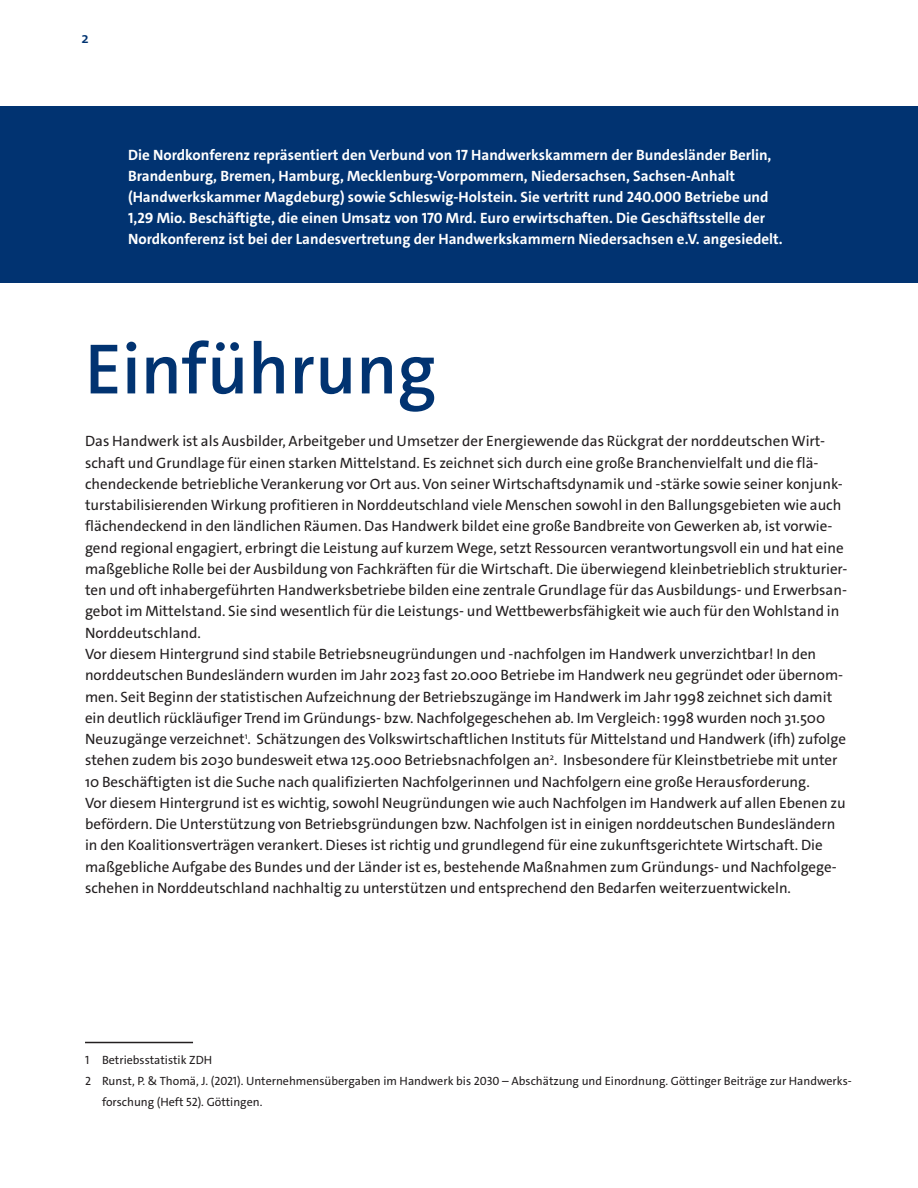
<style>
.page{position:relative;width:918px;height:1188px;background:#fff}
.page>*{position:absolute;margin:0;border:0;box-sizing:border-box;transform-origin:0 0}
.t1{font:600 72px "The Sans C4 s";color:#013371}
.t2{font:15px/21.3px "The Sans C4 s";color:#231f20}
.t3{font:700 15px/21px "The Sans C4 s";color:#fff}
.t4{font:600 15px "The Sans C4 s";color:#013371}
.t5{font:12px "The Sans C4 s";color:#231f20}
</style>
<div class="page">
<hr style="left:85px;top:1042px;width:108px;height:1px;background:#231f20">
<div style="left:0;top:106px;width:918px;height:177px;background:#013371"></div>
<p class="t4" style="left:82px;top:28px;width:9px">2</p>
<p class="t3" style="left:128px;top:144px;width:656px">Die Nordkonferenz repräsentiert den Verbund von 17 Handwerkskammern der Bundesländer Berlin, Brandenburg, Bremen, Hamburg, Mecklenburg-Vorpommern, Niedersachsen, Sachsen-Anhalt (Handwerkskammer Magdeburg) sowie Schleswig-Holstein. Sie vertritt rund 240.000 Betriebe und 1,29 Mio. Beschäftigte, die einen Umsatz von 170 Mrd. Euro erwirtschaften. Die Geschäftsstelle der Nordkonferenz ist bei der Landesvertretung der Handwerkskammern Niedersachsen e.V. angesiedelt.</p>
<h1 class="t1" style="left:85px;top:323px;width:353px">Einführung</h1>
<p class="t2" style="left:85px;top:431px;width:764px">Das Handwerk ist als Ausbilder, Arbeitgeber und Umsetzer der Energiewende das Rückgrat der norddeutschen Wirt&shy;schaft und Grundlage für einen starken Mittelstand. Es zeichnet sich durch eine große Branchenvielfalt und die flä&shy;chendeckende betriebliche Verankerung vor Ort aus. Von seiner Wirtschaftsdynamik und -stärke sowie seiner konjunk&shy;turstabilisierenden Wirkung profitieren in Norddeutschland viele Menschen sowohl in den Ballungsgebieten wie auch flächendeckend in den ländlichen Räumen. Das Handwerk bildet eine große Bandbreite von Gewerken ab, ist vorwie&shy;gend regional engagiert, erbringt die Leistung auf kurzem Wege, setzt Ressourcen verantwortungsvoll ein und hat eine maßgebliche Rolle bei der Ausbildung von Fachkräften für die Wirtschaft. Die überwiegend kleinbetrieblich strukturier&shy;ten und oft inhabergeführten Handwerksbetriebe bilden eine zentrale Grundlage für das Ausbildungs- und Erwerbsan&shy;gebot im Mittelstand. Sie sind wesentlich für die Leistungs- und Wettbewerbsfähigkeit wie auch für den Wohlstand in Norddeutschland.<br>Vor diesem Hintergrund sind stabile Betriebsneugründungen und -nachfolgen im Handwerk unverzichtbar! In den norddeutschen Bundesländern wurden im Jahr 2023 fast 20.000 Betriebe im Handwerk neu gegründet oder übernom&shy;men. Seit Beginn der statistischen Aufzeichnung der Betriebszugänge im Handwerk im Jahr 1998 zeichnet sich damit ein deutlich rückläufiger Trend im Gründungs- bzw. Nachfolgegeschehen ab. Im Vergleich: 1998 wurden noch 31.500<br>Neuzugänge verzeichnet<sup>1</sup>. Schätzungen des Volkswirtschaftlichen Instituts für Mittelstand und Handwerk (ifh) zufolge stehen zudem bis 2030 bundesweit etwa 125.000 Betriebsnachfolgen an<sup>2</sup>. Insbesondere für Kleinstbetriebe mit unter 10 Beschäftigten ist die Suche nach qualifizierten Nachfolgerinnen und Nachfolgern eine große Herausforderung.<br>Vor diesem Hintergrund ist es wichtig, sowohl Neugründungen wie auch Nachfolgen im Handwerk auf allen Ebenen zu befördern. Die Unterstützung von Betriebsgründungen bzw. Nachfolgen ist in einigen norddeutschen Bundesländern in den Koalitionsverträgen verankert. Dieses ist richtig und grundlegend für eine zukunftsgerichtete Wirtschaft. Die maßgebliche Aufgabe des Bundes und der Länder ist es, bestehende Maßnahmen zum Gründungs- und Nachfolgege&shy;schehen in Norddeutschland nachhaltig zu unterstützen und entsprechend den Bedarfen weiterzuentwickeln.</p>
<p class="t5" style="left:85px;top:1052px;width:129px">1 Betriebsstatistik ZDH</p>
<p class="t5" style="left:85px;top:1073px;width:768px">2 Runst, P. &amp; Thomä, J. (2021). Unternehmensübergaben im Handwerk bis 2030 – Abschätzung und Einordnung. Göttinger Beiträge zur Handwerks-</p>
<p class="t5" style="left:102px;top:1094px;width:162px">forschung (Heft 52). Göttingen.</p>
</div>
